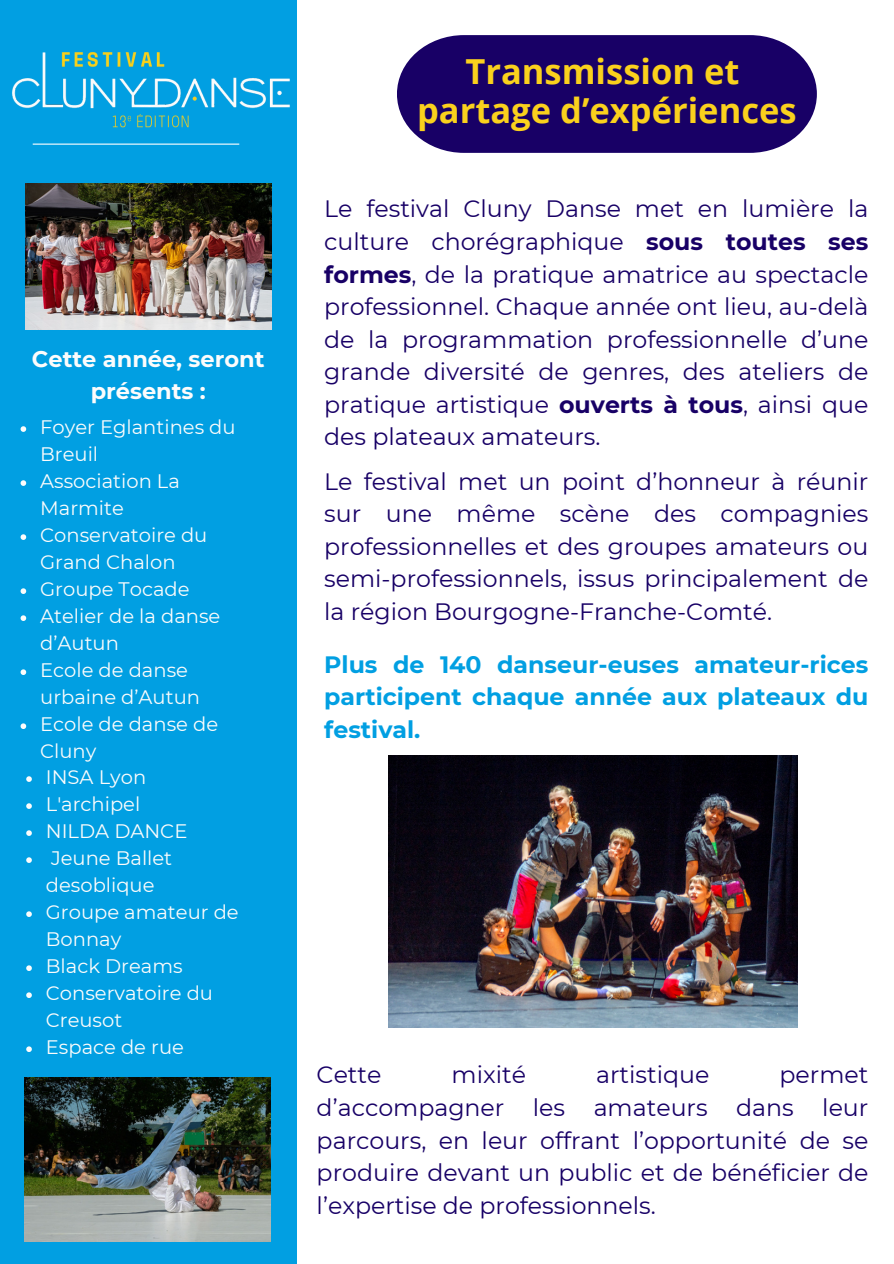
<style>
.page{position:relative;width:894px;height:1264px;background:#fff}
.page>*{position:absolute;margin:0;border:0;box-sizing:border-box;transform-origin:0 0}
.t1{font:700 34.5px/39.3px "Open Sans";color:#fad11d;text-align:center}
.t2{font:23.7px/32.5px "Montserrat";color:#180066;text-align:justify}
.t3{font:700 23.7px/32.5px "Montserrat";color:#019fe2;text-align:justify}
.t4{font:700 22.5px/31.5px "Montserrat";color:#fcfcfc;text-align:center}
.t5{font:19.5px/27px "Montserrat";color:#fcfcfc}
.s1{font-weight:700}
</style>
<div class="page">
<div style="left:0;top:0;width:296px;height:1263px;background:#019fe2"></div>
<img style="left:24px;top:1077px;width:246px;height:164px">
<img style="left:26px;top:183px;width:245px;height:146px">
<svg style="left:397px;top:35px;width:419px;height:118px;background:#281270"></svg>
<img style="left:12px;top:52px;width:278px;height:76px">
<hr style="left:33px;top:143px;width:206px;height:2px;background:#fff">
<img style="left:388px;top:755px;width:408px;height:272px">
<svg style="left:21px;top:426px;width:5px;height:6px"></svg>
<svg style="left:21px;top:480px;width:5px;height:6px"></svg>
<svg style="left:21px;top:534px;width:5px;height:6px"></svg>
<svg style="left:21px;top:588px;width:5px;height:6px"></svg>
<svg style="left:21px;top:615px;width:5px;height:6px"></svg>
<svg style="left:21px;top:669px;width:5px;height:6px"></svg>
<svg style="left:21px;top:723px;width:5px;height:6px"></svg>
<svg style="left:26px;top:776px;width:6px;height:6px"></svg>
<svg style="left:26px;top:803px;width:6px;height:6px"></svg>
<svg style="left:26px;top:830px;width:6px;height:6px"></svg>
<svg style="left:26px;top:857px;width:6px;height:6px"></svg>
<svg style="left:26px;top:911px;width:6px;height:6px"></svg>
<svg style="left:26px;top:965px;width:6px;height:6px"></svg>
<svg style="left:26px;top:992px;width:6px;height:6px"></svg>
<svg style="left:26px;top:1046px;width:6px;height:6px"></svg>
<p class="t4" style="left:32px;top:343px;width:234px">Cette année, seront présents :</p>
<p class="t5" style="left:40px;top:413px;width:197px">Foyer Eglantines du<br>Breuil</p>
<p class="t5" style="left:40px;top:467px;width:141px">Association La<br>Marmite</p>
<p class="t5" style="left:40px;top:521px;width:169px">Conservatoire du<br>Grand Chalon</p>
<p class="t5" style="left:40px;top:575px;width:151px">Groupe Tocade</p>
<p class="t5" style="left:40px;top:602px;width:182px">Atelier de la danse d’Autun</p>
<p class="t5" style="left:40px;top:656px;width:161px">Ecole de danse urbaine d’Autun</p>
<p class="t5" style="left:40px;top:710px;width:179px">Ecole de danse de<br>Cluny</p>
<p class="t5" style="left:46px;top:763px;width:102px">INSA Lyon</p>
<p class="t5" style="left:46px;top:790px;width:96px">L'archipel</p>
<p class="t5" style="left:46px;top:817px;width:143px">NILDA DANCE</p>
<p class="t5" style="left:46px;top:844px;width:128px">Jeune Ballet desoblique</p>
<p class="t5" style="left:46px;top:898px;width:194px">Groupe amateur de<br>Bonnay</p>
<p class="t5" style="left:46px;top:952px;width:138px">Black Dreams</p>
<p class="t5" style="left:46px;top:979px;width:169px">Conservatoire du<br>Creusot</p>
<p class="t5" style="left:46px;top:1033px;width:139px">Espace de rue</p>
<h2 class="t1" style="left:417px;top:51px;width:381px">Transmission et partage d’expériences</h2>
<p class="t2" style="left:324px;top:193px;width:545px">Le festival Cluny Danse met en lumière la culture chorégraphique <span class="s1">sous toutes ses formes</span>, de la pratique amatrice au spectacle professionnel. Chaque année ont lieu, au-delà de la programmation professionnelle d’une grande diversité de genres, des ateliers de pratique artistique <span class="s1">ouverts à tous</span>, ainsi que des plateaux amateurs.</p>
<p class="t2" style="left:324px;top:465px;width:545px">Le festival met un point d’honneur à réunir sur une même scène des compagnies professionnelles et des groupes amateurs ou semi-professionnels, issus principalement de la région Bourgogne-Franche-Comté.</p>
<p class="t3" style="left:324px;top:647px;width:545px">Plus de 140 danseur-euses amateur-rices participent chaque année aux plateaux du festival.</p>
<h1 class="t2" style="left:316px;top:1058px;width:66px">Cette</h1>
<h1 class="t2" style="left:451px;top:1058px;width:76px">mixité</h1>
<h1 class="t2" style="left:596px;top:1058px;width:115px">artistique</h1>
<h1 class="t2" style="left:316px;top:1058px;width:553px;text-indent:462px">permet d’accompagner les amateurs dans leur parcours, en leur offrant l’opportunité de se produire devant un public et de bénéficier de l’expertise de professionnels.</h1>
</div>
